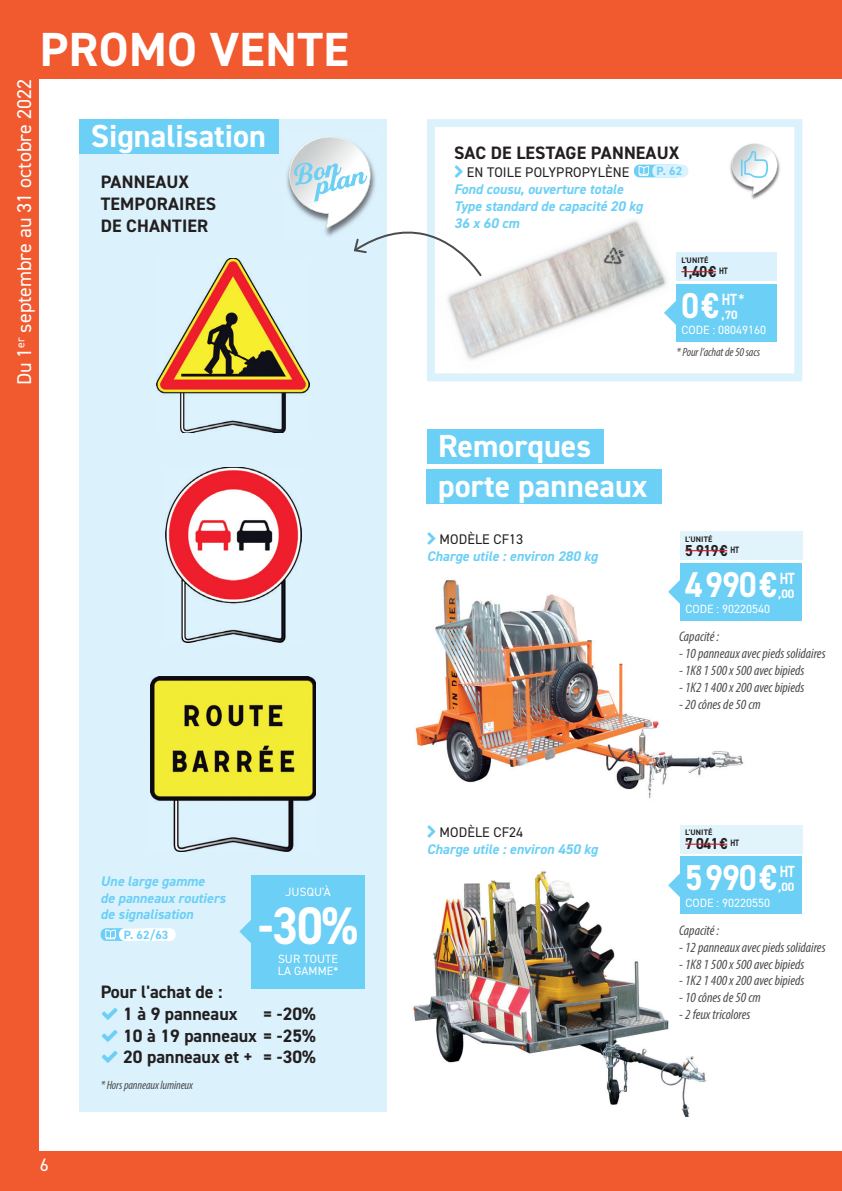
<style>
.page{position:relative;width:842px;height:1191px;background:#f1592f}
.page>*{position:absolute;margin:0;border:0;box-sizing:border-box;transform-origin:0 0}
.t1{font:700 52.8px "DIN2014";color:#fff;scale:.9 1}
.t2{font:700 48px "DIN2014";letter-spacing:.01em;color:#fff}
.t3{font:700 36px "DIN2014";letter-spacing:-.02em;color:#fff;scale:.9 1}
.t4{font:700 32px/40.2px "DIN2014";color:#fff}
.t5{font:20px "DIN2014";color:#fff}
.t6{font:700 18px/21.6px "DIN2014";color:#231f20}
.t7{font:18px "DIN2014";color:#fff}
.t8{font:700 15.8px "DIN2014";letter-spacing:-.02em;color:#231f20;scale:.9 1}
.t9{font:italic condensed 14px "Myriad Pro";color:#4b4c4d}
.t10{font:italic 700 14px/16.8px "DIN2014";color:#6bcff6}
.t11{font:14px "DIN2014";letter-spacing:.01em;color:#231f20}
.t12{font:12px/12px "DIN2014";letter-spacing:.01em;color:#fff}
.t13{font:italic condensed 12px "Myriad Pro";letter-spacing:-.01em;color:#4b4c4d}
.t14{font:700 12px "DIN2014";color:#6bcff6}
.t15{font:700 12px "DIN2014";color:#fff}
.t16{font:700 8px "DIN2014";letter-spacing:.01em;color:#231f20}
</style>
<div class="page">
<div style="left:40px;top:79px;width:802px;height:1072px;background:#fff"></div>
<svg style="left:427px;top:119px;width:375px;height:262px"></svg>
<img style="left:483px;top:218px;width:187px;height:144px">
<img style="left:435px;top:292px;width:11px;height:36px">
<img style="left:629px;top:212px;width:46px;height:79px">
<img style="left:460px;top:362px;width:36px;height:11px">
<img style="left:446px;top:254px;width:124px;height:108px">
<img style="left:539px;top:218px;width:131px;height:114px">
<div style="left:79px;top:119px;width:308px;height:992px;background:#dbf2fc"></div>
<img style="left:157px;top:258px;width:153px;height:175px">
<img style="left:165px;top:467px;width:136px;height:175px">
<img style="left:150px;top:676px;width:166px;height:175px">
<svg style="left:239px;top:920px;width:12px;height:23px"></svg>
<div style="left:251px;top:874px;width:114px;height:114px;background:#6bcff6"></div>
<div style="left:79px;top:119px;width:200px;height:34px;background:#6bcff6"></div>
<img style="left:286px;top:167px;width:3px;height:26px">
<div style="left:101px;top:928px;width:47px;height:13px;background:#6bcff6;border-radius:6px"></div>
<svg style="left:105px;top:929px;width:11px;height:10px"></svg>
<div style="left:119px;top:928px;width:57px;height:13px;background:#fff;border-radius:6px"></div>
<div style="left:634px;top:165px;width:48px;height:12px;background:#6bcff6;border-radius:6px"></div>
<svg style="left:639px;top:166px;width:10px;height:10px"></svg>
<div style="left:652px;top:165px;width:36px;height:12px;background:#dbf2fc;border-radius:6px"></div>
<img style="left:415px;top:580px;width:329px;height:219px">
<img style="left:413px;top:870px;width:294px;height:246px">
<img style="left:729px;top:142px;width:53px;height:59px">
<svg style="left:732px;top:143px;width:45px;height:52px"></svg>
<svg style="left:664px;top:301px;width:12px;height:24px"></svg>
<div style="left:676px;top:284px;width:100px;height:58px;background:#6bcff6"></div>
<div style="left:676px;top:253px;width:100px;height:28px;background:#dbf2fc"></div>
<hr style="left:681px;top:271px;width:35px;height:1px;background:#d71729">
<div style="left:427px;top:429px;width:177px;height:34px;background:#6bcff6"></div>
<div style="left:427px;top:470px;width:235px;height:34px;background:#6bcff6"></div>
<svg style="left:668px;top:580px;width:12px;height:24px"></svg>
<div style="left:680px;top:563px;width:122px;height:58px;background:#6bcff6"></div>
<div style="left:680px;top:531px;width:122px;height:29px;background:#e1f4fc"></div>
<hr style="left:685px;top:550px;width:42px;height:1px;background:#d71729">
<svg style="left:668px;top:873px;width:12px;height:24px"></svg>
<div style="left:680px;top:856px;width:122px;height:58px;background:#6bcff6"></div>
<div style="left:680px;top:825px;width:122px;height:28px;background:#e1f4fc"></div>
<hr style="left:685px;top:843px;width:42px;height:1px;background:#d71729">
<svg style="left:289px;top:137px;width:194px;height:141px"></svg>
<h3 class="t5" style="left:12px;top:385px;width:307px;rotate:-90deg">Du 1<sup>er</sup> septembre au 31 octobre 2022</h3>
<h2 class="t2" style="left:40px;top:17px;width:310px">PROMO VENTE</h2>
<h3 class="t4" style="left:91px;top:115px;width:177px">Signalisation</h3>
<p class="t6" style="left:101px;top:171px;width:117px">PANNEAUX<br>TEMPORAIRES<br>DE CHANTIER</p>
<p class="t10" style="left:101px;top:872px;width:126px">Une large gamme<br>de panneaux routiers de signalisation</p>
<p class="t14" style="left:124px;top:926px;width:46px">P. 62/63</p>
<p class="t12" style="left:285px;top:885px;width:47px">JUSQU'À</p>
<h1 class="t1" style="left:258px;top:890px;width:112px">-30%</h1>
<p class="t12" style="left:278px;top:952px;width:62px">SUR TOUTE<br>LA GAMME*</p>
<p class="t6" style="left:123px;top:981px;width:116px;text-indent:-22px">Pour l'achat de :<br>1 à 9 panneaux</p>
<p class="t6" style="left:123px;top:1002px;width:194px;text-align:justify;text-indent:140px">= -20% 10 à 19 panneaux = -25% 20 panneaux et + = -30%</p>
<p class="t13" style="left:101px;top:1077px;width:94px">* Hors panneaux lumineux</p>
<p class="t7" style="left:40px;top:1153px;width:10px">6</p>
<p class="t6" style="left:454px;top:142px;width:227px">SAC DE LESTAGE PANNEAUX</p>
<p class="t11" style="left:467px;top:164px;width:164px">EN TOILE POLYPROPYLÈNE</p>
<p class="t14" style="left:657px;top:163px;width:27px">P. 62</p>
<p class="t10" style="left:454px;top:181px;width:190px">Fond cousu, ouverture totale<br>Type standard de capacité 20 kg<br>36 x 60 cm</p>
<p class="t16" style="left:681px;top:255px;width:29px">L'UNITÉ</p>
<p class="t8" style="left:681px;top:261px;width:53px">1,40 € <sup>HT</sup></p>
<h3 class="t3" style="left:681px;top:281px;width:72px">0 € <sup>HT</sup> <sup>*</sup></h3>
<p class="t12" style="left:681px;top:324px;width:86px">CODE : 08049160</p>
<p class="t15" style="left:722px;top:306px;width:18px">,70</p>
<p class="t13" style="left:676px;top:345px;width:85px">* Pour l’achat de 50 sacs</p>
<h3 class="t4" style="left:438px;top:425px;width:211px">Remorques porte panneaux</h3>
<p class="t11" style="left:439px;top:530px;width:85px">MODÈLE CF13</p>
<p class="t10" style="left:427px;top:547px;width:172px">Charge utile : environ 280 kg</p>
<p class="t16" style="left:685px;top:534px;width:29px">L'UNITÉ</p>
<p class="t8" style="left:685px;top:540px;width:61px">5 919 € <sup>HT</sup></p>
<h3 class="t3" style="left:685px;top:560px;width:123px">4 990 € <sup>HT</sup></h3>
<p class="t12" style="left:685px;top:602px;width:86px">CODE : 90220540</p>
<p class="t15" style="left:778px;top:585px;width:18px">,00</p>
<p class="t9" style="left:679px;top:628px;width:42px">Capacité :</p>
<p class="t9" style="left:679px;top:645px;width:148px">- 10 panneaux avec pieds solidaires</p>
<p class="t9" style="left:679px;top:662px;width:127px">- 1K8 1 500 x 500 avec bipieds</p>
<p class="t9" style="left:679px;top:679px;width:127px">- 1K2 1 400 x 200 avec bipieds</p>
<p class="t9" style="left:679px;top:695px;width:83px">- 20 cônes de 50 cm</p>
<p class="t11" style="left:439px;top:823px;width:85px">MODÈLE CF24</p>
<p class="t10" style="left:427px;top:840px;width:172px">Charge utile : environ 450 kg</p>
<p class="t16" style="left:685px;top:827px;width:29px">L'UNITÉ</p>
<p class="t8" style="left:685px;top:833px;width:61px">7 041 € <sup>HT</sup></p>
<h3 class="t3" style="left:685px;top:854px;width:123px">5 990 € <sup>HT</sup></h3>
<p class="t12" style="left:685px;top:896px;width:86px">CODE : 90220550</p>
<p class="t15" style="left:778px;top:879px;width:18px">,00</p>
<p class="t9" style="left:679px;top:922px;width:42px">Capacité :</p>
<p class="t9" style="left:679px;top:938px;width:148px">- 12 panneaux avec pieds solidaires</p>
<p class="t9" style="left:679px;top:955px;width:127px">- 1K8 1 500 x 500 avec bipieds</p>
<p class="t9" style="left:679px;top:972px;width:127px">- 1K2 1 400 x 200 avec bipieds</p>
<p class="t9" style="left:679px;top:989px;width:83px">- 10 cônes de 50 cm</p>
<p class="t9" style="left:679px;top:1006px;width:73px">- 2 feux tricolores</p>
</div>
